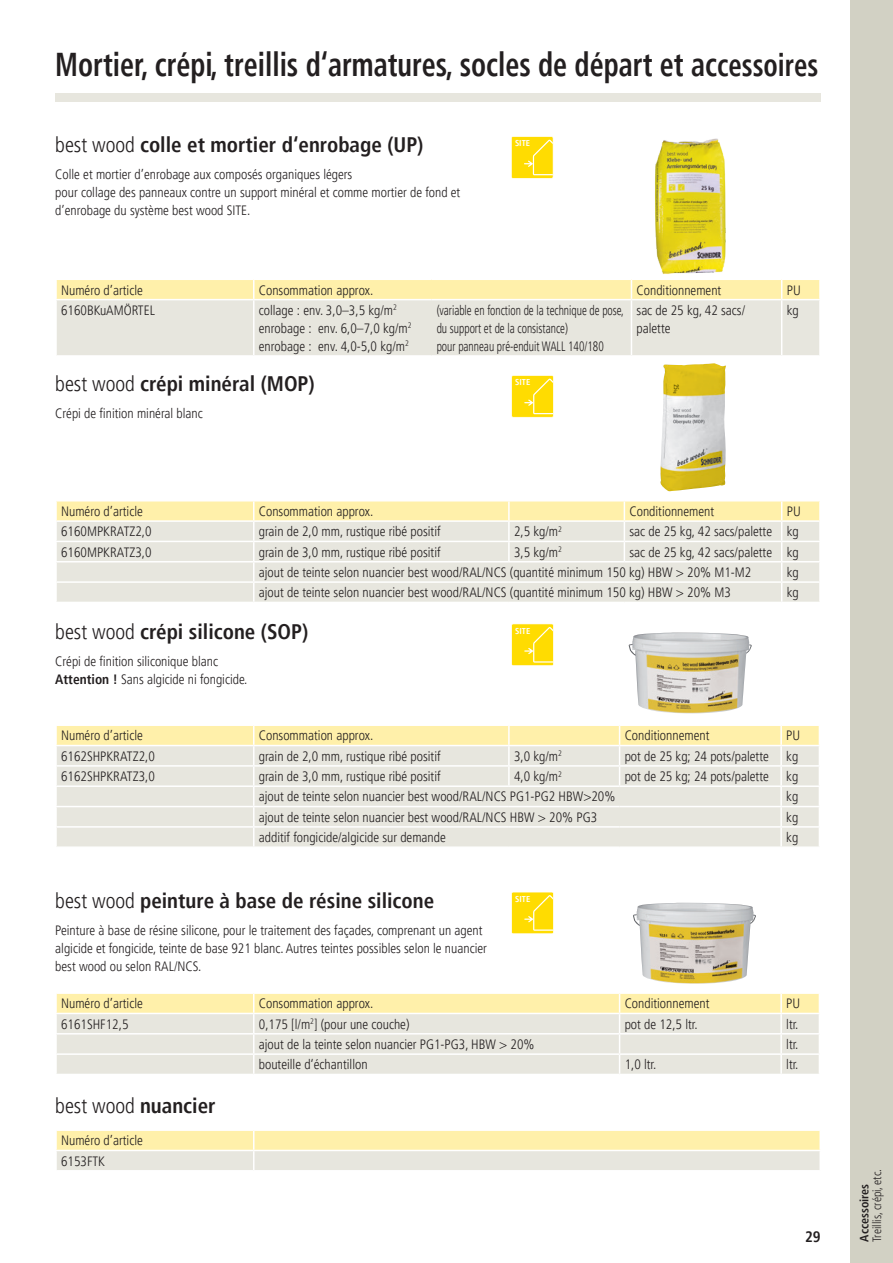
<style>
.page{position:relative;width:893px;height:1263px;background:#fff}
.page>*{position:absolute;margin:0;border:0;box-sizing:border-box;transform-origin:0 0}
.t1{font:700 condensed 33px "Frutiger LT Pro";color:#231f20;scale:.85 1}
.Eigenschaften_S1{font:700 condensed 21px "Frutiger LT Pro";color:#231f20}
.Eigenschaften_S1-2{font:300 condensed 21px "Frutiger LT Pro";color:#231f20}
.t2{font:700 condensed 15px "Frutiger LT Pro";color:#231f20}
.t3{font:300 condensed 13.5px/18px "Frutiger LT Pro";color:#231f20}
.t4{font:300 condensed 13.5px "Frutiger LT Pro";color:#231f20;scale:.84 1}
.t5{font:300 condensed 12px "Frutiger LT Pro";color:#231f20}
.t6{font:700 condensed 12px "Frutiger LT Pro";color:#231f20}
.t7{font:700 condensed 8.55px "Frutiger LT Pro";color:#fff}
.s1{font-size:31.5px}
.s2{font-weight:300}
.s3{font-weight:700}
</style>
<div class="page">
<svg style="left:56px;top:279px;width:764px;height:77px;background:#ede9d2"></svg>
<hr style="left:254px;top:299px;width:178px;height:1px;background:#fff">
<hr style="left:432px;top:299px;width:199px;height:1px;background:#fff">
<img style="left:660px;top:363px;width:65px;height:128px">
<svg style="left:56px;top:501px;width:764px;height:101px;background:#ede9d6"></svg>
<svg style="left:56px;top:993px;width:763px;height:81px;background:#eeead4"></svg>
<svg style="left:56px;top:1130px;width:764px;height:40px;background:#f3ecc7"></svg>
<img style="left:633px;top:903px;width:123px;height:81px">
<svg style="left:56px;top:725px;width:763px;height:121px;background:#ece9d8"></svg>
<img style="left:628px;top:632px;width:124px;height:82px">
<img style="left:655px;top:138px;width:71px;height:136px">
<div style="left:55px;top:94px;width:766px;height:8px;background:#e7e6de"></div>
<div style="left:850px;top:0;width:43px;height:1263px;background:#d2d1c4"></div>
<svg style="left:511px;top:892px;width:43px;height:42px;background:#ffe01f"></svg>
<svg style="left:511px;top:624px;width:43px;height:42px;background:#ffe01f"></svg>
<svg style="left:511px;top:375px;width:43px;height:42px;background:#ffdf1e"></svg>
<svg style="left:511px;top:136px;width:42px;height:43px;background:#ffe01f"></svg>
<p class="t1" style="left:55px;top:45px;width:899px">Mortier, crépi, treillis d‘armatures, socles de départ et ac<span class="s1">cessoires</span></p>
<p class="Eigenschaften_S1" style="left:55px;top:132px;width:370px"><span class="s2">best wood</span> colle et mortier d‘enrobage (UP)</p>
<p class="t3" style="left:55px;top:166px;width:299px">Colle et mortier d’enrobage aux composés organiques légers</p>
<p class="t3" style="left:55px;top:184px;width:407px">pour collage des panneaux contre un support minéral et comme mortier de fond et d’enrobage du système best wood SITE.</p>
<p class="t7" style="left:515px;top:138px;width:16px">SITE</p>
<p class="t3" style="left:61px;top:281px;width:83px">Numéro d’article</p>
<p class="t3" style="left:259px;top:281px;width:116px">Consommation approx.</p>
<p class="t3" style="left:637px;top:281px;width:86px">Conditionnement</p>
<p class="t3" style="left:787px;top:281px;width:15px">PU</p>
<p class="t3" style="left:61px;top:301px;width:95px">6160BKuAMÖRTEL</p>
<p class="t3" style="left:259px;top:301px;width:140px">collage : env. 3,0–3,5 kg/m<sup>2</sup></p>
<p class="t3" style="left:259px;top:319px;width:154px">enrobage : env. 6,0–7,0 kg/m<sup>2</sup></p>
<p class="t3" style="left:259px;top:337px;width:152px">enrobage : env. 4,0-5,0 kg/m<sup>2</sup></p>
<p class="t4" style="left:437px;top:302px;width:224px">(variable en fonction de la technique de pose,</p>
<p class="t4" style="left:437px;top:320px;width:158px">du support et de la consistance)</p>
<p class="t4" style="left:437px;top:338px;width:200px">pour panneau pré-enduit WALL 140/180</p>
<p class="t3" style="left:637px;top:301px;width:110px">sac de 25 kg, 42 sacs/ palette</p>
<p class="t3" style="left:787px;top:301px;width:14px">kg</p>
<p class="Eigenschaften_S1" style="left:55px;top:372px;width:261px"><span class="s2">best wood</span> crépi minéral (MOP)</p>
<p class="t3" style="left:55px;top:405px;width:149px">Crépi de finition minéral blanc</p>
<p class="t7" style="left:515px;top:377px;width:16px">SITE</p>
<p class="t3" style="left:61px;top:502px;width:83px">Numéro d’article</p>
<p class="t3" style="left:259px;top:502px;width:116px">Consommation approx.</p>
<p class="t3" style="left:629px;top:502px;width:86px">Conditionnement</p>
<p class="t3" style="left:787px;top:502px;width:15px">PU</p>
<p class="t3" style="left:61px;top:523px;width:92px">6160MPKRATZ2,0</p>
<p class="t3" style="left:259px;top:523px;width:183px">grain de 2,0 mm, rustique ribé positif</p>
<p class="t3" style="left:514px;top:523px;width:49px">2,5 kg/m<sup>2</sup></p>
<p class="t3" style="left:629px;top:523px;width:144px">sac de 25 kg, 42 sacs/palette</p>
<p class="t3" style="left:787px;top:523px;width:14px">kg</p>
<p class="t3" style="left:61px;top:543px;width:92px">6160MPKRATZ3,0</p>
<p class="t3" style="left:259px;top:543px;width:183px">grain de 3,0 mm, rustique ribé positif</p>
<p class="t3" style="left:514px;top:543px;width:49px">3,5 kg/m<sup>2</sup></p>
<p class="t3" style="left:629px;top:543px;width:144px">sac de 25 kg, 42 sacs/palette</p>
<p class="t3" style="left:787px;top:543px;width:14px">kg</p>
<p class="t3" style="left:259px;top:563px;width:494px">ajout de teinte selon nuancier best wood/RAL/NCS (quantité minimum 150 kg) HBW &gt; 20% M1-M2</p>
<p class="t3" style="left:787px;top:563px;width:14px">kg</p>
<p class="t3" style="left:259px;top:584px;width:473px">ajout de teinte selon nuancier best wood/RAL/NCS (quantité minimum 150 kg) HBW &gt; 20% M3</p>
<p class="t3" style="left:787px;top:584px;width:14px">kg</p>
<p class="Eigenschaften_S1" style="left:55px;top:620px;width:255px"><span class="s2">best wood</span> crépi silicone (SOP)</p>
<p class="t3" style="left:55px;top:653px;width:194px">Crépi de finition siliconique blanc<br><span class="s3">Attention !</span> Sans algicide ni fongicide.</p>
<p class="t7" style="left:515px;top:626px;width:16px">SITE</p>
<p class="t3" style="left:61px;top:727px;width:83px">Numéro d’article</p>
<p class="t3" style="left:259px;top:727px;width:116px">Consommation approx.</p>
<p class="t3" style="left:625px;top:727px;width:86px">Conditionnement</p>
<p class="t3" style="left:786px;top:727px;width:15px">PU</p>
<p class="t3" style="left:61px;top:747px;width:95px">6162SHPKRATZ2,0</p>
<p class="t3" style="left:259px;top:747px;width:183px">grain de 2,0 mm, rustique ribé positif</p>
<p class="t3" style="left:514px;top:747px;width:49px">3,0 kg/m<sup>2</sup></p>
<p class="t3" style="left:625px;top:747px;width:146px">pot de 25 kg; 24 pots/palette</p>
<p class="t3" style="left:786px;top:747px;width:14px">kg</p>
<p class="t3" style="left:61px;top:768px;width:95px">6162SHPKRATZ3,0</p>
<p class="t3" style="left:259px;top:768px;width:183px">grain de 3,0 mm, rustique ribé positif</p>
<p class="t3" style="left:514px;top:768px;width:49px">4,0 kg/m<sup>2</sup></p>
<p class="t3" style="left:625px;top:768px;width:146px">pot de 25 kg; 24 pots/palette</p>
<p class="t3" style="left:786px;top:768px;width:14px">kg</p>
<p class="t3" style="left:259px;top:788px;width:358px">ajout de teinte selon nuancier best wood/RAL/NCS PG1-PG2 HBW&gt;20%</p>
<p class="t3" style="left:786px;top:788px;width:14px">kg</p>
<p class="t3" style="left:259px;top:808px;width:340px">ajout de teinte selon nuancier best wood/RAL/NCS HBW &gt; 20% PG3</p>
<p class="t3" style="left:786px;top:808px;width:14px">kg</p>
<p class="t3" style="left:259px;top:828px;width:189px">additif fongicide/algicide sur demande</p>
<p class="t3" style="left:786px;top:828px;width:14px">kg</p>
<p class="Eigenschaften_S1" style="left:55px;top:888px;width:380px"><span class="s2">best wood</span> peinture à base de résine silicone</p>
<p class="t3" style="left:55px;top:921px;width:429px">Peinture à base de résine silicone, pour le traitement des façades, comprenant un agent</p>
<p class="t3" style="left:55px;top:939px;width:433px">algicide et fongicide, teinte de base 921 blanc. Autres teintes possibles selon le nuancier best wood ou selon RAL/NCS.</p>
<p class="t7" style="left:515px;top:894px;width:16px">SITE</p>
<p class="t3" style="left:61px;top:995px;width:83px">Numéro d’article</p>
<p class="t3" style="left:259px;top:995px;width:116px">Consommation approx.</p>
<p class="t3" style="left:625px;top:995px;width:86px">Conditionnement</p>
<p class="t3" style="left:786px;top:995px;width:15px">PU</p>
<p class="t3" style="left:61px;top:1015px;width:69px">6161SHF12,5</p>
<p class="t3" style="left:259px;top:1015px;width:152px">0,175 [l/m<sup>2</sup>] (pour une couche)</p>
<p class="t3" style="left:625px;top:1015px;width:74px">pot de 12,5 ltr.</p>
<p class="t3" style="left:786px;top:1015px;width:14px">ltr.</p>
<p class="t3" style="left:259px;top:1035px;width:277px">ajout de la teinte selon nuancier PG1-PG3, HBW &gt; 20%</p>
<p class="t3" style="left:786px;top:1035px;width:14px">ltr.</p>
<p class="t3" style="left:259px;top:1056px;width:110px">bouteille d‘échantillon</p>
<p class="t3" style="left:625px;top:1056px;width:33px">1,0 ltr.</p>
<p class="t3" style="left:786px;top:1056px;width:14px">ltr.</p>
<p class="Eigenschaften_S1-2" style="left:55px;top:1093px;width:162px">best wood <span class="s3">nuancier</span></p>
<p class="t3" style="left:61px;top:1132px;width:83px">Numéro d’article</p>
<p class="t3" style="left:61px;top:1152px;width:45px">6153FTK</p>
<p class="t2" style="left:805px;top:1227px;width:17px">29</p>
<p class="t5" style="left:870px;top:1242px;width:74px;rotate:-90deg">Treillis, crépi, etc.</p>
<p class="t6" style="left:857px;top:1242px;width:59px;rotate:-90deg">Accessoires</p>
</div>
